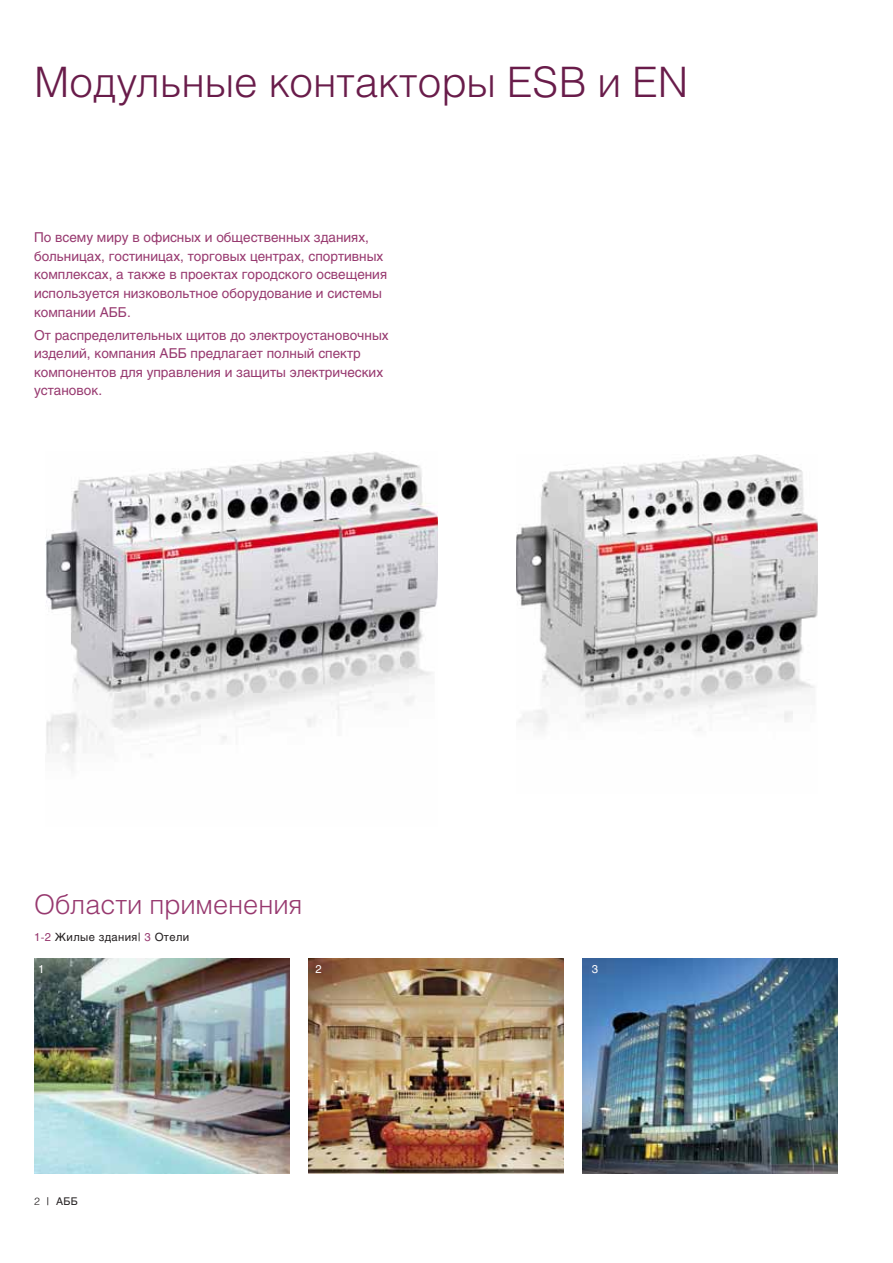
<style>
.page{position:relative;width:893px;height:1263px;background:#fff}
.page>*{position:absolute;margin:0;border:0;box-sizing:border-box;transform-origin:0 0}
.t1{font:300 42px "Helios";color:#691c4a}
.t2{font:300 27px "Helios";color:#97396f}
.t3{font:13.5px/18.6px "Helios";color:#97396f}
.t4{font:11.25px "Helios";letter-spacing:.03em;color:#231f20}
.t5{font:11.25px "Helios";color:#fff}
.t6{font:10.5px "Helios";color:#231f20}
.s1{color:#97396f}
.s2{font-weight:300}
</style>
<div class="page">
<img style="left:308px;top:958px;width:256px;height:215px">
<img style="left:582px;top:958px;width:256px;height:215px">
<img style="left:34px;top:958px;width:255px;height:216px">
<img style="left:45px;top:452px;width:392px;height:311px">
<img style="left:516px;top:455px;width:302px;height:276px">
<h1 class="t1" style="left:34px;top:65px;width:656px">Модульные контакторы ESB и EN</h1>
<p class="t3" style="left:34px;top:230px;width:355px">По всему миру в офисных и общественных зданиях, больницах, гостиницах, торговых центрах, спортивных комплексах, а также в проектах городского освещения используется низковольтное оборудование и системы компании AББ.</p>
<p class="t3" style="left:34px;top:327px;width:356px">От распределительных щитов до электроустановочных изделий, компания АББ предлагает полный спектр компонентов для управления и защиты электрических установок.</p>
<h2 class="t2" style="left:34px;top:893px;width:270px">Области применения</h2>
<p class="t4" style="left:34px;top:932px;width:157px"><span class="s1">1-2</span> Жилые здания| <span class="s1">3</span> Отели</p>
<p class="t5" style="left:38px;top:964px;width:8px">1</p>
<p class="t5" style="left:315px;top:964px;width:8px">2</p>
<p class="t5" style="left:592px;top:964px;width:8px">3</p>
<p class="t6" style="left:34px;top:1197px;width:45px"><span class="s2">2</span> | АББ</p>
</div>
